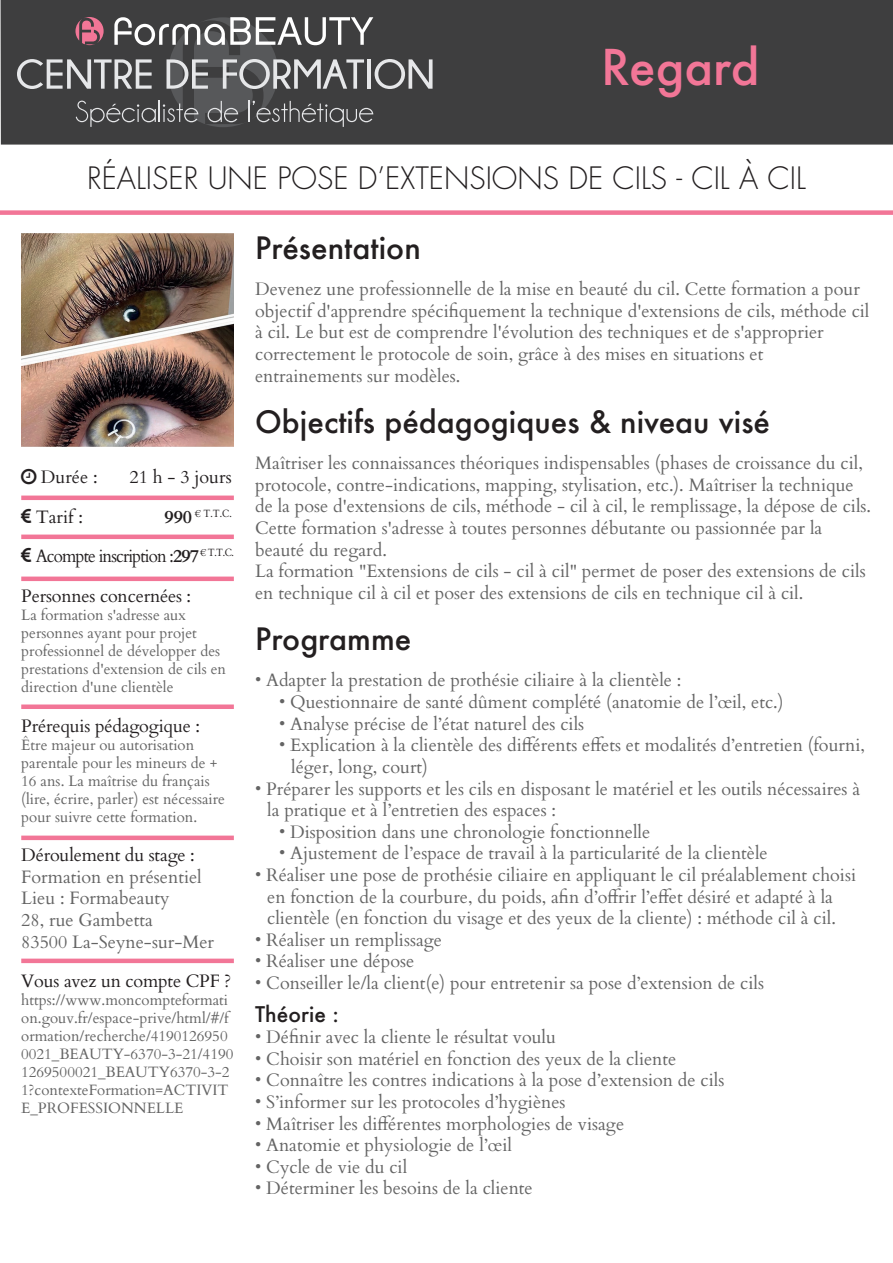
<style>
.page{position:relative;width:893px;height:1263px;background:#fff}
.page>*{position:absolute;margin:0;border:0;box-sizing:border-box;transform-origin:0 0}
.t1{font:500 48px "Futura";color:#f27697}
.t2{font:500 30px "Futura";color:#231f20}
.t3{font:300 30px "Futura";color:#231f20}
.t4{font:500 21px "Futura";color:#231f20}
.t5{font:18px/21.6px "Cardo";color:#646464}
.t6{font:18px "Cardo";letter-spacing:-.01em;color:#231f20}
.t7{font:18px "Cardo";letter-spacing:-.05em;color:#231f20;scale:.94 1}
.t8{font:15px/18px "Cardo";color:#646464}
.t9{font:10.5px "Cardo";color:#231f20;scale:.9 1}
.s1{font-weight:700;font-size:18px}
.s2{font-weight:700}
</style>
<div class="page">
<div style="left:1px;top:0;width:892px;height:145px;background:#3e3e3f"></div>
<svg style="left:17px;top:17px;width:416px;height:110px"></svg>
<div style="left:0;top:210px;width:893px;height:5px;background:#f27697"></div>
<div style="left:21px;top:495px;width:213px;height:5px;background:#f27697"></div>
<div style="left:21px;top:534px;width:213px;height:5px;background:#f27697"></div>
<div style="left:21px;top:576px;width:213px;height:5px;background:#f27697"></div>
<div style="left:21px;top:704px;width:213px;height:5px;background:#f27697"></div>
<div style="left:21px;top:835px;width:213px;height:5px;background:#f27697"></div>
<div style="left:21px;top:958px;width:213px;height:5px;background:#f27697"></div>
<img style="left:21px;top:234px;width:213px;height:212px">
<h1 class="t1" style="left:601px;top:35px;width:160px">Regard</h1>
<h2 class="t3" style="left:87px;top:159px;width:720px">RÉALISER UNE POSE D’EXTENSIONS DE CILS - CIL À CIL</h2>
<p class="t6" style="left:41px;top:463px;width:58px">Durée :</p>
<p class="t6" style="left:130px;top:463px;width:104px">21 h - 3 jours</p>
<p class="t6" style="left:36px;top:502px;width:49px">Tarif :</p>
<p class="t9" style="left:164px;top:505px;width:76px"><span class="s1">990</span> <span class="s2">€</span> T.T.C.</p>
<p class="t7" style="left:36px;top:542px;width:212px">Acompte inscription :<span class="s2">297</span> <sup>€</sup> <sup>T.T.C.</sup></p>
<p class="t6" style="left:21px;top:581px;width:171px">Personnes concernées :</p>
<p class="t8" style="left:21px;top:605px;width:206px">La formation s'adresse aux personnes ayant pour projet professionnel de développer des prestations d'extension de cils en direction d'une clientèle</p>
<p class="t6" style="left:21px;top:711px;width:180px">Prérequis pédagogique :</p>
<p class="t8" style="left:21px;top:735px;width:205px">Être majeur ou autorisation parentale pour les mineurs de +<br>16 ans. La maîtrise du français (lire, écrire, parler) est nécessaire pour suivre cette formation.</p>
<p class="t6" style="left:21px;top:841px;width:175px">Déroulement du stage :</p>
<p class="t5" style="left:21px;top:865px;width:194px">Formation en présentiel<br>Lieu : Formabeauty<br>28, rue Gambetta<br>83500 La-Seyne-sur-Mer</p>
<p class="t6" style="left:21px;top:967px;width:212px">Vous avez un compte CPF ?</p>
<p class="t8" style="left:21px;top:990px;width:214px">https://www.moncompteformati on.gouv.fr/espace-prive/html/#/f ormation/recherche/4190126950<br>0021_BEAUTY-6370-3-21/4190<br>1269500021_BEAUTY6370-3-2<br>1?contexteFormation=ACTIVIT<br>E_PROFESSIONNELLE</p>
<h2 class="t2" style="left:255px;top:227px;width:167px">Présentation</h2>
<p class="t5" style="left:255px;top:277px;width:616px">Devenez une professionnelle de la mise en beauté du cil. Cette formation a pour objectif d'apprendre spécifiquement la technique d'extensions de cils, méthode cil à cil. Le but est de comprendre l'évolution des techniques et de s'approprier correctement le protocole de soin, grâce à des mises en situations et entrainements sur modèles.</p>
<h2 class="t2" style="left:255px;top:401px;width:517px">Objectifs pédagogiques &amp; niveau visé</h2>
<p class="t5" style="left:255px;top:451px;width:617px">Maîtriser les connaissances théoriques indispensables (phases de croissance du cil, protocole, contre-indications, mapping, stylisation, etc.). Maîtriser la technique de la pose d'extensions de cils, méthode - cil à cil, le remplissage, la dépose de cils.<br>Cette formation s'adresse à toutes personnes débutante ou passionnée par la beauté du regard.<br>La formation "Extensions de cils - cil à cil" permet de poser des extensions de cils en technique cil à cil et poser des extensions de cils en technique cil à cil.</p>
<h2 class="t2" style="left:255px;top:618px;width:158px">Programme</h2>
<p class="t5" style="left:255px;top:669px;width:428px">• Adapter la prestation de prothésie ciliaire à la clientèle :</p>
<p class="t5" style="left:279px;top:690px;width:506px">• Questionnaire de santé dûment complété (anatomie de l’œil, etc.)</p>
<p class="t5" style="left:279px;top:712px;width:307px">• Analyse précise de l’état naturel des cils</p>
<p class="t5" style="left:291px;top:733px;width:575px;text-indent:-12px">• Explication à la clientèle des différents effets et modalités d’entretien (fourni, léger, long, court)</p>
<p class="t5" style="left:267px;top:777px;width:594px;text-indent:-12px">• Préparer les supports et les cils en disposant le matériel et les outils nécessaires à la pratique et à l’entretien des espaces :</p>
<p class="t5" style="left:279px;top:820px;width:373px">• Disposition dans une chronologie fonctionnelle</p>
<p class="t5" style="left:279px;top:841px;width:490px">• Ajustement de l’espace de travail à la particularité de la clientèle</p>
<p class="t5" style="left:267px;top:863px;width:590px;text-indent:-12px">• Réaliser une pose de prothésie ciliaire en appliquant le cil préalablement choisi en fonction de la courbure, du poids, afin d’offrir l’effet désiré et adapté à la clientèle (en fonction du visage et des yeux de la cliente) : méthode cil à cil.</p>
<p class="t5" style="left:255px;top:928px;width:188px">• Réaliser un remplissage</p>
<p class="t5" style="left:255px;top:949px;width:161px">• Réaliser une dépose</p>
<p class="t5" style="left:255px;top:971px;width:510px">• Conseiller le/la client(e) pour entretenir sa pose d’extension de cils</p>
<p class="t4" style="left:255px;top:999px;width:85px">Théorie :</p>
<p class="t5" style="left:255px;top:1025px;width:302px">• Définir avec la cliente le résultat voulu</p>
<p class="t5" style="left:255px;top:1047px;width:423px">• Choisir son matériel en fonction des yeux de la cliente</p>
<p class="t5" style="left:255px;top:1069px;width:471px">• Connaître les contres indications à la pose d’extension de cils</p>
<p class="t5" style="left:255px;top:1090px;width:312px">• S’informer sur les protocoles d’hygiènes</p>
<p class="t5" style="left:255px;top:1112px;width:371px">• Maîtriser les différentes morphologies de visage</p>
<p class="t5" style="left:255px;top:1133px;width:258px">• Anatomie et physiologie de l’œil</p>
<p class="t5" style="left:255px;top:1155px;width:154px">• Cycle de vie du cil</p>
<p class="t5" style="left:255px;top:1177px;width:279px">• Déterminer les besoins de la cliente</p>
</div>
